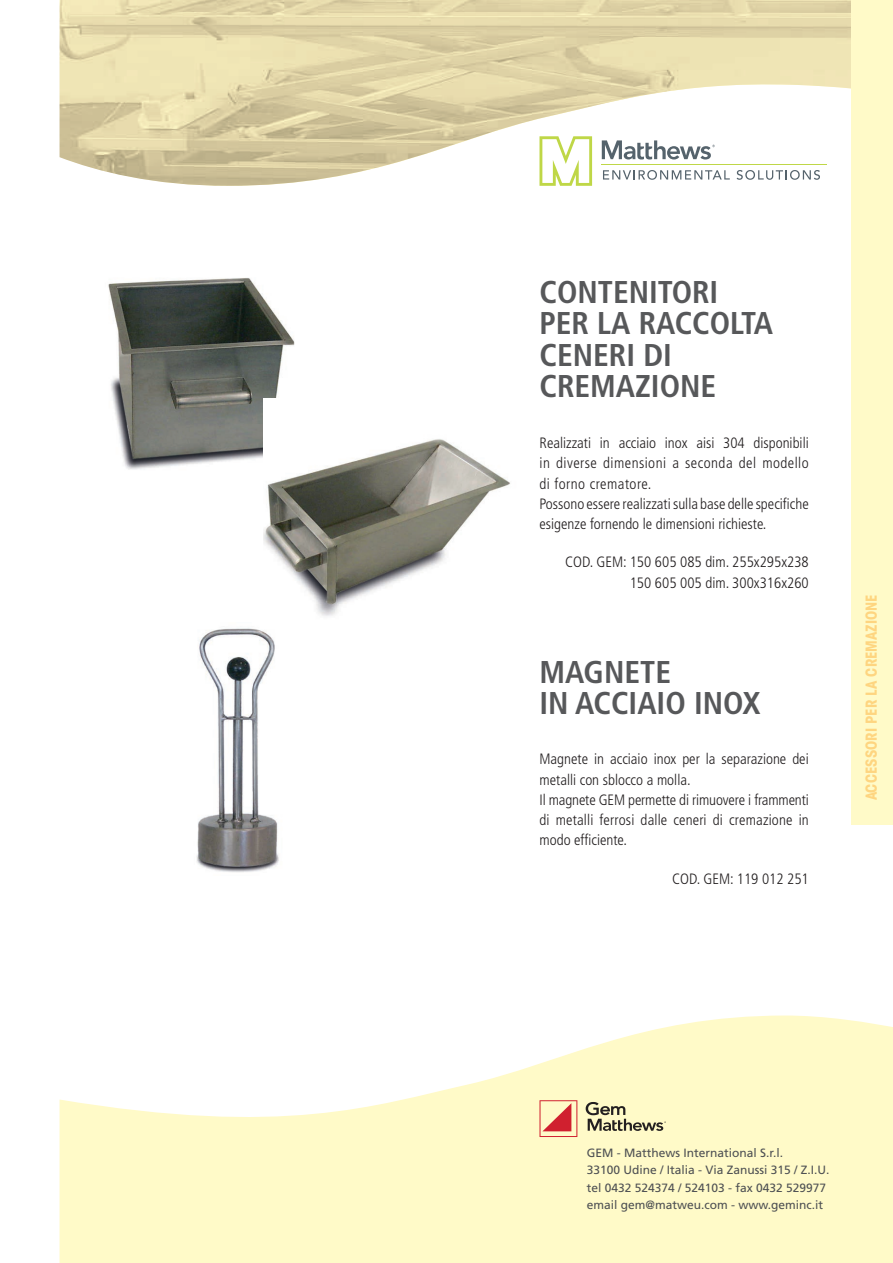
<style>
.page{position:relative;width:893px;height:1263px;background:#fff}
.page>*{position:absolute;margin:0;border:0;box-sizing:border-box;transform-origin:0 0}
.t1{font:700 condensed 31.5px/31.5px "Frutiger LT Std";color:#57585a}
.t2{font:300 condensed 15px/20.2px "Frutiger LT Std";color:#231f20}
.t3{font:700 condensed 15px "ITC Avant Garde Std";color:#fed580}
.t4{font:12px/17.2px "Frutiger LT Std";color:#4e5053}
</style>
<div class="page">
<img style="left:60px;top:0;width:791px;height:186px">
<svg style="left:60px;top:1015px;width:833px;height:248px;fill:#fffac8"></svg>
<div style="left:851px;top:0;width:42px;height:825px;background:#fffac8"></div>
<svg style="left:586px;top:1102px;width:80px;height:29px"></svg>
<svg style="left:539px;top:1100px;width:38px;height:37px"></svg>
<svg style="left:602px;top:140px;width:113px;height:19px"></svg>
<hr style="left:602px;top:164px;width:225px;height:1px;background:#bfd747">
<svg style="left:539px;top:136px;width:53px;height:50px"></svg>
<svg style="left:603px;top:170px;width:127px;height:10px"></svg>
<svg style="left:737px;top:170px;width:83px;height:10px"></svg>
<img style="left:108px;top:278px;width:187px;height:192px">
<img style="left:264px;top:398px;width:246px;height:218px">
<img style="left:196px;top:628px;width:83px;height:244px">
<h1 class="t1" style="left:539px;top:276px;width:235px">CONTENITORI<br>PER LA RACCOLTA<br>CENERI DI<br>CREMAZIONE</h1>
<p class="t2" style="left:539px;top:433px;width:271px">Realizzati in acciaio inox aisi 304 disponibili in diverse dimensioni a seconda del modello di forno crematore.<br>Possono essere realizzati sulla base delle specifiche esigenze fornendo le dimensioni richieste.</p>
<p class="t2" style="left:565px;top:552px;width:245px;text-align:right">COD. GEM: 150 605 085 dim. 255x295x238<br>150 605 005 dim. 300x316x260</p>
<h1 class="t1" style="left:539px;top:656px;width:222px">MAGNETE<br>IN ACCIAIO INOX</h1>
<p class="t2" style="left:539px;top:749px;width:271px">Magnete in acciaio inox per la separazione dei metalli con sblocco a molla.<br>Il magnete GEM permette di rimuovere i frammenti di metalli ferrosi dalle ceneri di cremazione in modo efficiente.</p>
<p class="t2" style="left:672px;top:868px;width:138px">COD. GEM: 119 012 251</p>
<p class="t3" style="left:862px;top:800px;width:208px;rotate:-90deg">ACCESSORI PER LA CREMAZIONE</p>
<p class="t4" style="left:587px;top:1144px;width:244px">GEM - Matthews International S.r.l.<br>33100 Udine / Italia - Via Zanussi 315 / Z.I.U. tel 0432 524374 / 524103 - fax 0432 529977 email gem@matweu.com - www.geminc.it</p>
</div>
